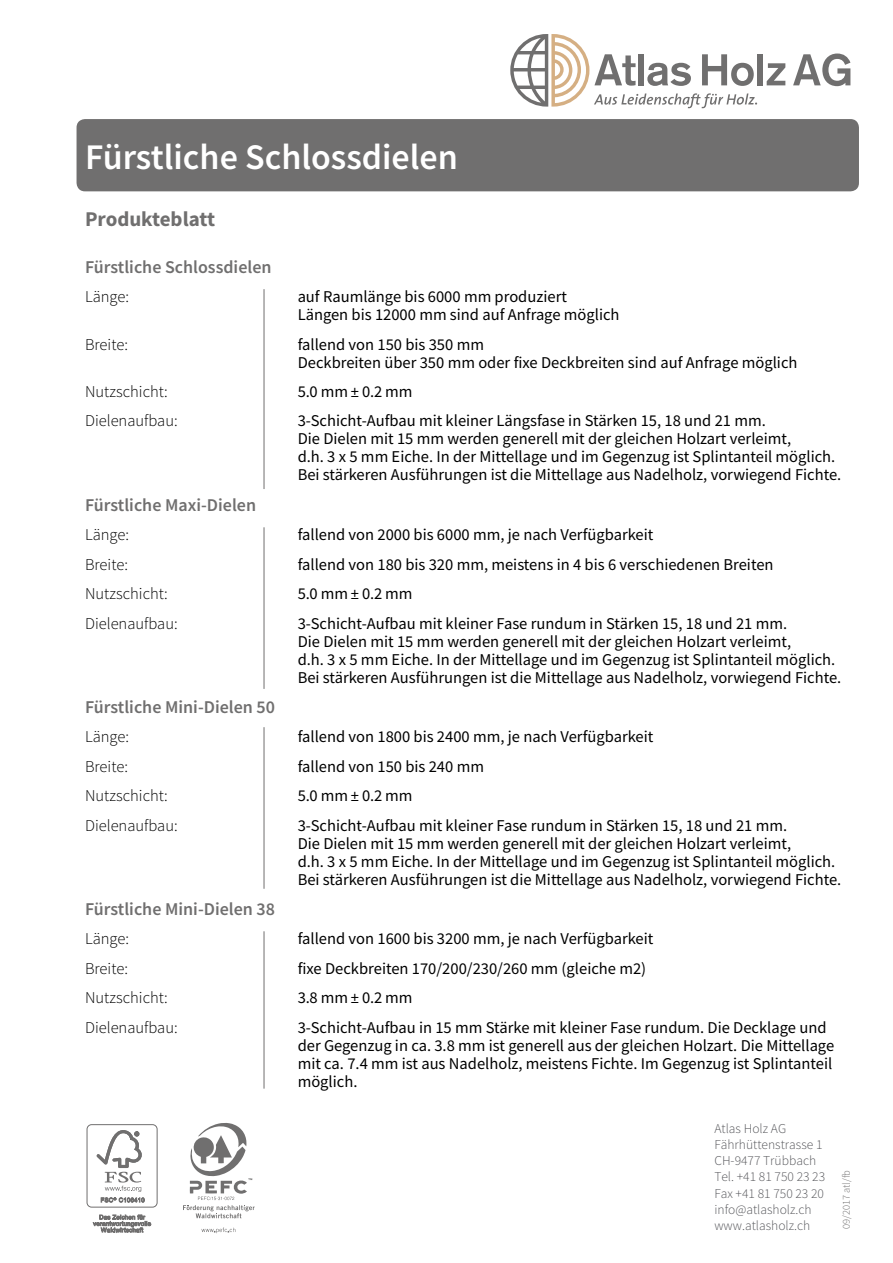
<style>
.page{position:relative;width:893px;height:1263px;background:#fff}
.page>*{position:absolute;margin:0;border:0;box-sizing:border-box;transform-origin:0 0}
.t1{font:600 36px "Source Sans Pro";color:#fff}
.t2{font:700 21px "Source Sans Pro";color:#706f6f}
.t3{font:600 18px "Source Sans Pro";color:#706f6f}
.t4{font:16.5px/18px "Source Sans Pro";color:#000}
.t5{font:300 16.5px "Source Sans Pro";color:#000}
.t6{font:300 13.5px/16.2px "Source Sans Pro";color:#55565a}
.t7{font:300 10.5px "Source Sans Pro";color:#706f6f}
</style>
<div class="page">
<div style="left:758px;top:54px;width:5px;height:31px;background:#706f6f"></div>
<svg style="left:767px;top:63px;width:18px;height:22px"></svg>
<svg style="left:793px;top:54px;width:57px;height:32px"></svg>
<svg style="left:510px;top:34px;width:247px;height:74px"></svg>
<div style="left:87px;top:1124px;width:70px;height:83px;border:1px solid #706f6f;border-radius:5px"></div>
<svg style="left:96px;top:1130px;width:49px;height:72px"></svg>
<svg style="left:93px;top:1214px;width:58px;height:19px"></svg>
<svg style="left:183px;top:1123px;width:72px;height:95px"></svg>
<svg style="left:201px;top:1227px;width:34px;height:6px"></svg>
<div style="left:77px;top:119px;width:782px;height:72px;background:#706f6f;border-radius:9px"></div>
<hr style="left:264px;top:289px;width:1px;height:200px;background:#706f6f">
<hr style="left:264px;top:527px;width:1px;height:162px;background:#706f6f">
<hr style="left:264px;top:727px;width:1px;height:162px;background:#706f6f">
<hr style="left:264px;top:931px;width:1px;height:158px;background:#706f6f">
<h1 class="t1" style="left:85px;top:133px;width:374px">Fürstliche Schlossdielen</h1>
<p class="t2" style="left:85px;top:205px;width:131px">Produkteblatt</p>
<p class="t3" style="left:85px;top:255px;width:188px">Fürstliche Schlossdielen</p>
<p class="t5" style="left:85px;top:287px;width:46px">Länge:</p>
<p class="t4" style="left:298px;top:288px;width:323px">auf Raumlänge bis 6000 mm produziert<br>Längen bis 12000 mm sind auf Anfrage möglich</p>
<p class="t5" style="left:85px;top:334px;width:44px">Breite:</p>
<p class="t4" style="left:298px;top:335px;width:501px">fallend von 150 bis 350 mm<br>Deckbreiten über 350 mm oder fixe Deckbreiten sind auf Anfrage möglich</p>
<p class="t5" style="left:85px;top:381px;width:84px">Nutzschicht:</p>
<p class="t4" style="left:298px;top:382px;width:116px">5.0 mm ± 0.2 mm</p>
<p class="t5" style="left:85px;top:411px;width:94px">Dielenaufbau:</p>
<p class="t4" style="left:298px;top:412px;width:545px">3-Schicht-Aufbau mit kleiner Längsfase in Stärken 15, 18 und 21 mm.<br>Die Dielen mit 15 mm werden generell mit der gleichen Holzart verleimt,<br>d.h. 3 x 5 mm Eiche. In der Mittellage und im Gegenzug ist Splintanteil möglich.<br>Bei stärkeren Ausführungen ist die Mittellage aus Nadelholz, vorwiegend Fichte.</p>
<p class="t3" style="left:85px;top:493px;width:173px">Fürstliche Maxi-Dielen</p>
<p class="t5" style="left:85px;top:525px;width:46px">Länge:</p>
<p class="t4" style="left:298px;top:526px;width:357px">fallend von 2000 bis 6000 mm, je nach Verfügbarkeit</p>
<p class="t5" style="left:85px;top:554px;width:44px">Breite:</p>
<p class="t4" style="left:298px;top:555px;width:477px">fallend von 180 bis 320 mm, meistens in 4 bis 6 verschiedenen Breiten</p>
<p class="t5" style="left:85px;top:583px;width:84px">Nutzschicht:</p>
<p class="t4" style="left:298px;top:584px;width:116px">5.0 mm ± 0.2 mm</p>
<p class="t5" style="left:85px;top:613px;width:94px">Dielenaufbau:</p>
<p class="t4" style="left:298px;top:614px;width:545px">3-Schicht-Aufbau mit kleiner Fase rundum in Stärken 15, 18 und 21 mm.<br>Die Dielen mit 15 mm werden generell mit der gleichen Holzart verleimt,<br>d.h. 3 x 5 mm Eiche. In der Mittellage und im Gegenzug ist Splintanteil möglich.<br>Bei stärkeren Ausführungen ist die Mittellage aus Nadelholz, vorwiegend Fichte.</p>
<p class="t3" style="left:85px;top:695px;width:192px">Fürstliche Mini-Dielen 50</p>
<p class="t5" style="left:85px;top:727px;width:46px">Länge:</p>
<p class="t4" style="left:298px;top:728px;width:357px">fallend von 1800 bis 2400 mm, je nach Verfügbarkeit</p>
<p class="t5" style="left:85px;top:756px;width:44px">Breite:</p>
<p class="t4" style="left:298px;top:757px;width:188px">fallend von 150 bis 240 mm</p>
<p class="t5" style="left:85px;top:786px;width:84px">Nutzschicht:</p>
<p class="t4" style="left:298px;top:787px;width:116px">5.0 mm ± 0.2 mm</p>
<p class="t5" style="left:85px;top:815px;width:94px">Dielenaufbau:</p>
<p class="t4" style="left:298px;top:816px;width:545px">3-Schicht-Aufbau mit kleiner Fase rundum in Stärken 15, 18 und 21 mm.<br>Die Dielen mit 15 mm werden generell mit der gleichen Holzart verleimt,<br>d.h. 3 x 5 mm Eiche. In der Mittellage und im Gegenzug ist Splintanteil möglich.<br>Bei stärkeren Ausführungen ist die Mittellage aus Nadelholz, vorwiegend Fichte.</p>
<p class="t3" style="left:85px;top:897px;width:192px">Fürstliche Mini-Dielen 38</p>
<p class="t5" style="left:85px;top:929px;width:46px">Länge:</p>
<p class="t4" style="left:298px;top:930px;width:357px">fallend von 1600 bis 3200 mm, je nach Verfügbarkeit</p>
<p class="t5" style="left:85px;top:958px;width:44px">Breite:</p>
<p class="t4" style="left:298px;top:959px;width:350px">fixe Deckbreiten 170/200/230/260 mm (gleiche m2)</p>
<p class="t5" style="left:85px;top:988px;width:84px">Nutzschicht:</p>
<p class="t4" style="left:298px;top:989px;width:116px">3.8 mm ± 0.2 mm</p>
<p class="t5" style="left:85px;top:1017px;width:94px">Dielenaufbau:</p>
<p class="t4" style="left:298px;top:1018px;width:538px">3-Schicht-Aufbau in 15 mm Stärke mit kleiner Fase rundum. Die Decklage und der Gegenzug in ca. 3.8 mm ist generell aus der gleichen Holzart. Die Mittellage mit ca. 7.4 mm ist aus Nadelholz, meistens Fichte. Im Gegenzug ist Splintanteil möglich.</p>
<p class="t6" style="left:714px;top:1120px;width:112px">Atlas Holz AG<br>Fährhüttenstrasse 1<br>CH-9477 Trübbach<br>Tel. +41 81 750 23 23<br>Fax +41 81 750 23 20 info@atlasholz.ch www.atlasholz.ch</p>
<p class="t7" style="left:840px;top:1229px;width:61px;rotate:-90deg">09/2017 atl/fb</p>
</div>
